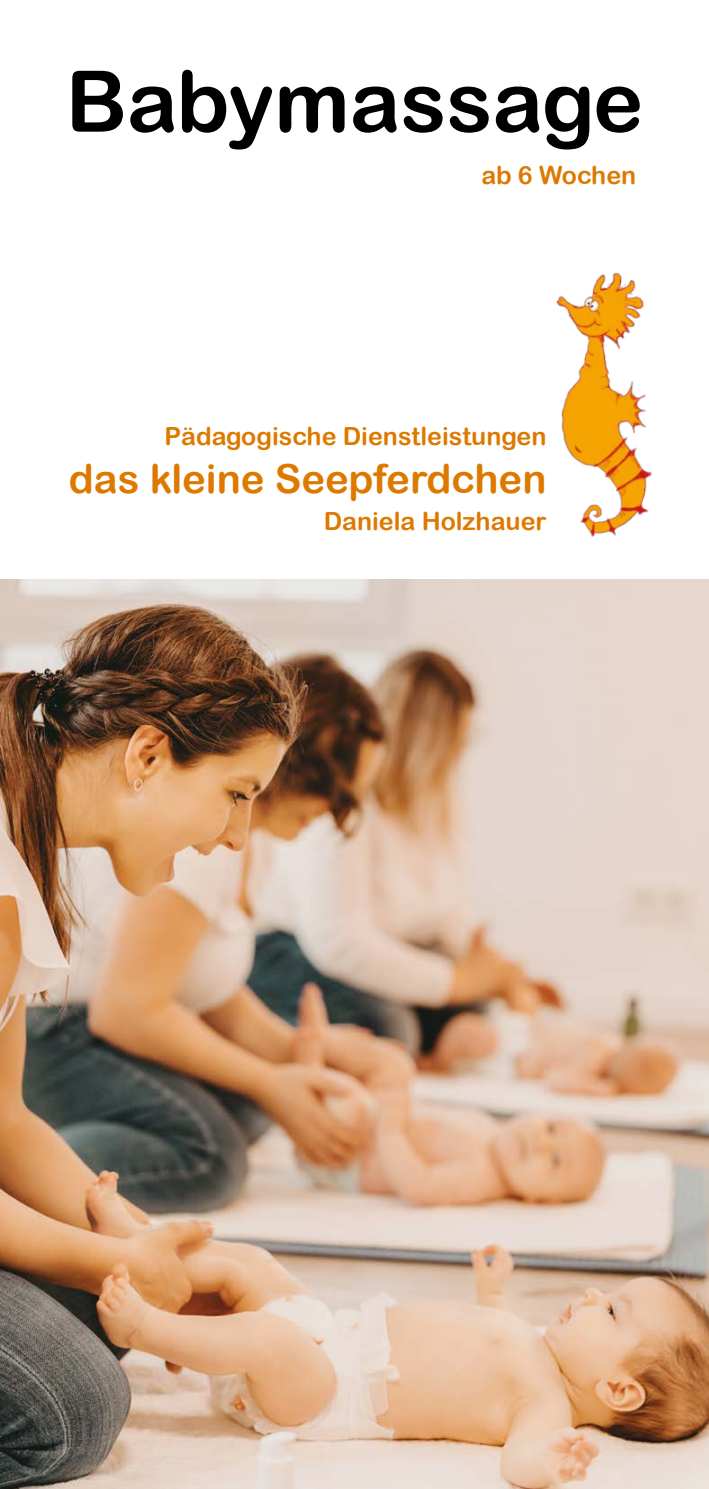
<style>
.page{position:relative;width:709px;height:1489px;background:#fff}
.page>*{position:absolute;margin:0;border:0;box-sizing:border-box;transform-origin:0 0}
.t1{font:85px "Arial Rounded MT Bold";color:#000}
.t2{font:40px "Arial Rounded MT Bold";color:#de7900}
.t3{font:25px "Arial Rounded MT Bold";color:#de7900}
</style>
<div class="page">
<img style="left:556px;top:272px;width:96px;height:265px">
<img style="left:0;top:579px;width:709px;height:909px">
<h1 class="t1" style="left:66px;top:51px;width:579px">Babymassage</h1>
<p class="t3" style="left:481px;top:160px;width:156px">ab 6 Wochen</p>
<p class="t3" style="left:164px;top:421px;width:383px">Pädagogische Dienstleistungen</p>
<h2 class="t2" style="left:69px;top:455px;width:479px">das kleine Seepferdchen</h2>
<p class="t3" style="left:324px;top:506px;width:224px">Daniela Holzhauer</p>
</div>
